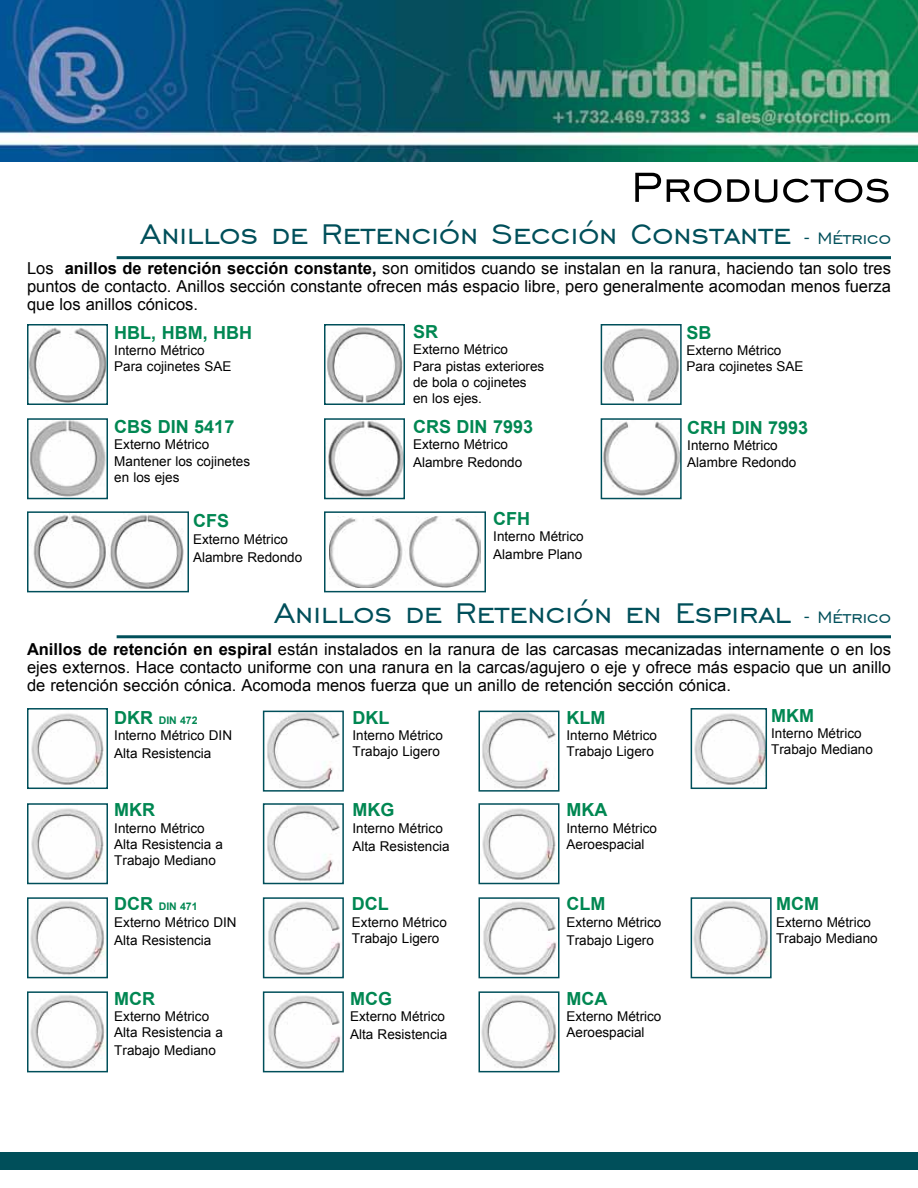
<style>
.page{position:relative;width:918px;height:1188px;background:#fff}
.page>*{position:absolute;margin:0;border:0;box-sizing:border-box;transform-origin:0 0}
.t1{font:54px "Engravers Gothic BT";color:#000}
.t2{font:36px "Engravers Gothic BT";color:#004f5a}
.t3{font:700 18px "Arial";color:#008752}
.t4{font:16.5px/18px "Arial";color:#000;text-align:justify}
.t5{font:13.5px/16.2px "Arial";color:#000}
.t6{font:700 10.5px "Arial";color:#008752}
.s1{font-size:21px}
.s2{font-weight:700}
.s3{font-size:18px}
</style>
<div class="page">
<div style="left:0;top:1152px;width:918px;height:18px;background:#004f5a"></div>
<img style="left:0;top:0;width:918px;height:162px">
<img style="left:30px;top:327px;width:75px;height:75px">
<div style="left:27px;top:324px;width:81px;height:81px;border:2px solid #004f5a"></div>
<img style="left:327px;top:327px;width:75px;height:75px">
<div style="left:324px;top:324px;width:81px;height:81px;border:2px solid #004f5a"></div>
<img style="left:604px;top:328px;width:75px;height:74px">
<div style="left:601px;top:324px;width:81px;height:81px;border:2px solid #004f5a"></div>
<img style="left:604px;top:421px;width:75px;height:75px">
<div style="left:601px;top:418px;width:81px;height:81px;border:2px solid #004f5a"></div>
<img style="left:328px;top:421px;width:74px;height:75px">
<div style="left:324px;top:418px;width:81px;height:81px;border:2px solid #004f5a"></div>
<img style="left:30px;top:421px;width:75px;height:75px">
<div style="left:27px;top:418px;width:81px;height:81px;border:2px solid #004f5a"></div>
<img style="left:329px;top:516px;width:152px;height:71px">
<div style="left:324px;top:511px;width:162px;height:81px;border:2px solid #004f5a"></div>
<img style="left:31px;top:514px;width:153px;height:75px">
<div style="left:27px;top:511px;width:162px;height:81px;border:2px solid #004f5a"></div>
<img style="left:31px;top:713px;width:73px;height:72px">
<div style="left:27px;top:708px;width:81px;height:81px;border:2px solid #004f5a"></div>
<img style="left:267px;top:714px;width:73px;height:75px">
<div style="left:263px;top:711px;width:81px;height:81px;border:2px solid #004f5a"></div>
<img style="left:268px;top:901px;width:73px;height:74px">
<div style="left:263px;top:897px;width:81px;height:81px;border:2px solid #004f5a"></div>
<img style="left:30px;top:901px;width:75px;height:74px">
<div style="left:27px;top:897px;width:81px;height:81px;border:2px solid #004f5a"></div>
<img style="left:482px;top:714px;width:74px;height:75px">
<div style="left:478px;top:711px;width:82px;height:81px;border:2px solid #004f5a"></div>
<img style="left:694px;top:713px;width:70px;height:72px">
<div style="left:691px;top:708px;width:76px;height:81px;border:2px solid #004f5a"></div>
<img style="left:31px;top:808px;width:73px;height:72px">
<div style="left:27px;top:803px;width:81px;height:81px;border:2px solid #004f5a"></div>
<img style="left:267px;top:806px;width:73px;height:75px">
<div style="left:263px;top:803px;width:81px;height:81px;border:2px solid #004f5a"></div>
<img style="left:482px;top:808px;width:74px;height:72px">
<div style="left:478px;top:803px;width:82px;height:81px;border:2px solid #004f5a"></div>
<img style="left:483px;top:901px;width:74px;height:74px">
<div style="left:478px;top:897px;width:82px;height:81px;border:2px solid #004f5a"></div>
<img style="left:694px;top:901px;width:75px;height:74px">
<div style="left:691px;top:897px;width:81px;height:81px;border:2px solid #004f5a"></div>
<img style="left:30px;top:995px;width:75px;height:74px">
<div style="left:27px;top:991px;width:81px;height:81px;border:2px solid #004f5a"></div>
<img style="left:268px;top:995px;width:73px;height:74px">
<div style="left:263px;top:991px;width:81px;height:81px;border:2px solid #004f5a"></div>
<img style="left:481px;top:995px;width:76px;height:74px">
<div style="left:478px;top:991px;width:82px;height:81px;border:2px solid #004f5a"></div>
<hr style="left:117px;top:635px;width:774px;height:3px;background:#004f5a">
<hr style="left:117px;top:256px;width:774px;height:3px;background:#004f5a">
<h1 class="t1" style="left:631px;top:157px;width:261px">Productos</h1>
<h2 class="t2" style="left:140px;top:214px;width:752px">Anillos de Retención Sección Constante <span class="s1">- Métrico</span></h2>
<p class="t4" style="left:27px;top:260px;width:865px">Los <span class="s2">anillos de retención sección constante,</span> son omitidos cuando se instalan en la ranura, haciendo tan solo tres puntos de contacto. Anillos sección constante ofrecen más espacio libre, pero generalmente acomodan menos fuerza que los anillos cónicos.</p>
<h3 class="t3" style="left:114px;top:320px;width:139px">HBL, HBM, HBH</h3>
<p class="t5" style="left:114px;top:342px;width:119px">Interno Métrico<br>Para cojinetes SAE</p>
<h3 class="t3" style="left:413px;top:320px;width:27px">SR</h3>
<p class="t5" style="left:413px;top:342px;width:133px">Externo Métrico<br>Para pistas exteriores de bola o cojinetes en los ejes.</p>
<h3 class="t3" style="left:687px;top:320px;width:27px">SB</h3>
<p class="t5" style="left:687px;top:342px;width:119px">Externo Métrico<br>Para cojinetes SAE</p>
<h3 class="t3" style="left:413px;top:415px;width:122px">CRS DIN 7993</h3>
<p class="t5" style="left:413px;top:436px;width:111px;line-height:18px">Externo Métrico<br>Alambre Redondo</p>
<h3 class="t3" style="left:114px;top:415px;width:122px">CBS DIN 5417</h3>
<p class="t5" style="left:114px;top:437px;width:137px">Externo Métrico<br>Mantener los cojinetes en los ejes</p>
<h3 class="t3" style="left:193px;top:509px;width:37px">CFS</h3>
<p class="t5" style="left:193px;top:530px;width:111px;line-height:18px">Externo Métrico<br>Alambre Redondo</p>
<h2 class="t2" style="left:274px;top:594px;width:618px">Anillos de Retención en Espiral <span class="s1">- Métrico</span></h2>
<p class="t4" style="left:27px;top:640px;width:865px"><span class="s2">Anillos de retención en espiral</span> están instalados en la ranura de las carcasas mecanizadas internamente o en los ejes externos. Hace contacto uniforme con una ranura en la carcas/agujero o eje y ofrece más espacio que un anillo de retención sección cónica. Acomoda menos fuerza que un anillo de retención sección cónica.</p>
<p class="t6" style="left:114px;top:713px;width:85px"><span class="s3">DKR</span> DIN 472</p>
<p class="t5" style="left:114px;top:726px;width:119px;line-height:18px">Interno Métrico DIN<br>Alta Resistencia</p>
<h3 class="t3" style="left:687px;top:416px;width:123px">CRH DIN 7993</h3>
<p class="t5" style="left:687px;top:438px;width:111px">Interno Métrico<br>Alambre Redondo</p>
<h3 class="t3" style="left:493px;top:506px;width:38px">CFH</h3>
<p class="t5" style="left:493px;top:527px;width:92px;line-height:18px">Interno Métrico<br>Alambre Plano</p>
<h3 class="t3" style="left:771px;top:704px;width:44px">MKM</h3>
<p class="t5" style="left:771px;top:725px;width:103px">Interno Métrico<br>Trabajo Mediano</p>
<h3 class="t3" style="left:352px;top:705px;width:38px">DKL</h3>
<p class="t5" style="left:352px;top:727px;width:92px">Interno Métrico<br>Trabajo Ligero</p>
<h3 class="t3" style="left:567px;top:705px;width:40px">KLM</h3>
<p class="t5" style="left:567px;top:727px;width:92px">Interno Métrico<br>Trabajo Ligero</p>
<h3 class="t3" style="left:114px;top:798px;width:42px">MKR</h3>
<p class="t5" style="left:114px;top:820px;width:110px">Interno Métrico<br>Alta Resistencia a<br>Trabajo Mediano</p>
<p class="t6" style="left:114px;top:900px;width:85px"><span class="s3">DCR</span> DIN 471</p>
<p class="t5" style="left:114px;top:913px;width:124px;line-height:18px">Externo Métrico DIN<br>Alta Resistencia</p>
<h3 class="t3" style="left:114px;top:986px;width:42px">MCR</h3>
<p class="t5" style="left:114px;top:1008px;width:110px">Externo Métrico<br>Alta Resistencia a</p>
<p class="t5" style="left:114px;top:1042px;width:103px">Trabajo Mediano</p>
<h3 class="t3" style="left:352px;top:798px;width:43px">MKG</h3>
<p class="t5" style="left:352px;top:819px;width:99px;line-height:18px">Interno Métrico<br>Alta Resistencia</p>
<h3 class="t3" style="left:352px;top:892px;width:38px">DCL</h3>
<p class="t5" style="left:352px;top:914px;width:96px">Externo Métrico<br>Trabajo Ligero</p>
<h3 class="t3" style="left:350px;top:986px;width:43px">MCG</h3>
<p class="t5" style="left:350px;top:1007px;width:99px;line-height:18px">Externo Métrico<br>Alta Resistencia</p>
<h3 class="t3" style="left:567px;top:798px;width:42px">MKA</h3>
<p class="t5" style="left:567px;top:820px;width:92px">Interno Métrico<br>Aeroespacial</p>
<h3 class="t3" style="left:567px;top:892px;width:40px">CLM</h3>
<p class="t5" style="left:567px;top:913px;width:96px;line-height:18px">Externo Métrico<br>Trabajo Ligero</p>
<h3 class="t3" style="left:567px;top:986px;width:42px">MCA</h3>
<p class="t5" style="left:567px;top:1008px;width:96px">Externo Métrico<br>Aeroespacial</p>
<h3 class="t3" style="left:776px;top:892px;width:44px">MCM</h3>
<p class="t5" style="left:776px;top:914px;width:103px">Externo Métrico<br>Trabajo Mediano</p>
</div>
